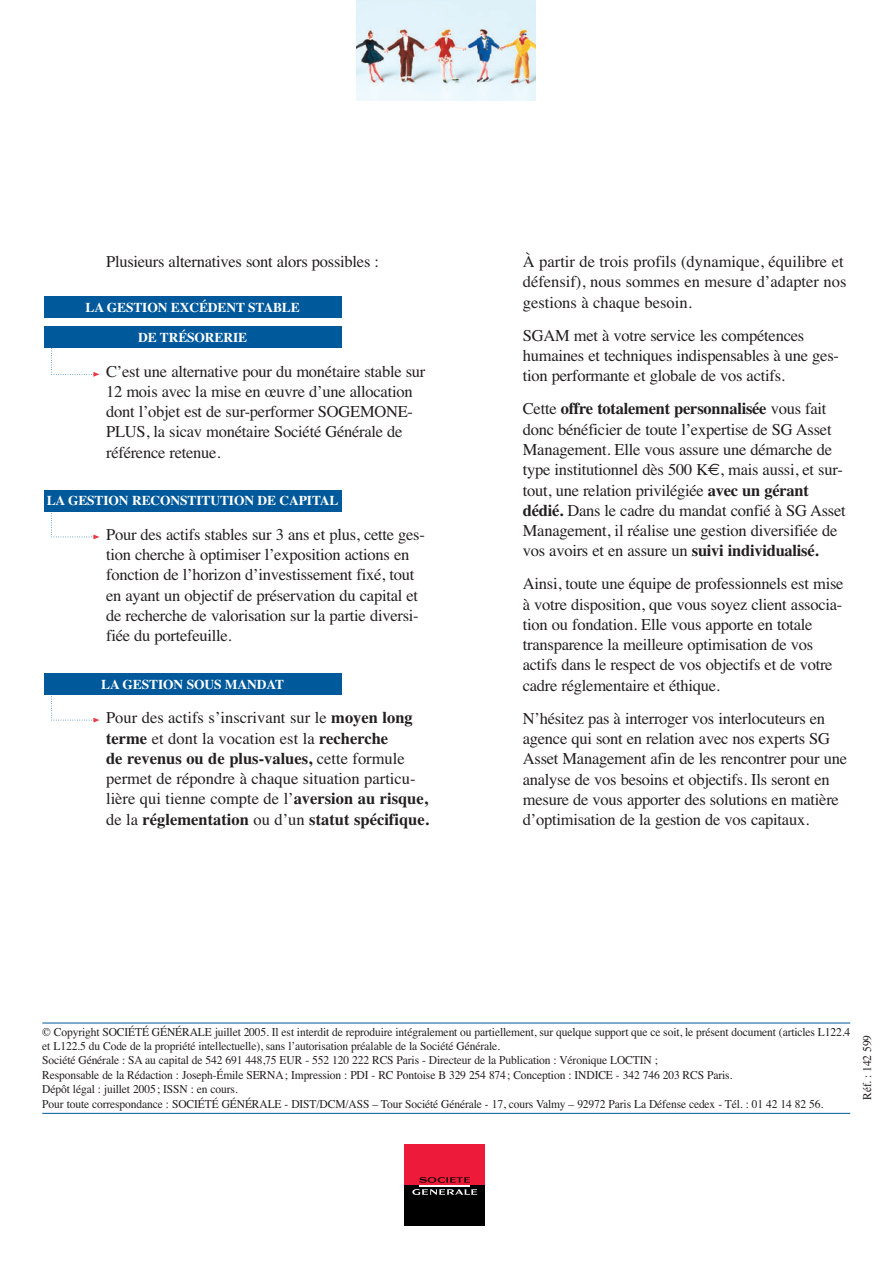
<style>
.page{position:relative;width:893px;height:1263px;background:#fff}
.page>*{position:absolute;margin:0;border:0;box-sizing:border-box;transform-origin:0 0}
.t1{font:16.5px/20.2px "Times";letter-spacing:-.015em;color:#231f20}
.t2{font:700 13.5px "Times";letter-spacing:-.01em;color:#fff}
.t3{font:12px/14.4px "Times";letter-spacing:-.01em;color:#231f20;scale:.96 1}
.s1{font-weight:700}
.s2{font-family:"Euro Sans"}
</style>
<div class="page">
<hr style="left:42px;top:1023px;width:808px;height:1px;background:#00599a">
<hr style="left:42px;top:1113px;width:808px;height:1px;background:#00599a">
<div style="left:404px;top:1144px;width:81px;height:41px;background:#ed1a3a"></div>
<div style="left:404px;top:1185px;width:81px;height:40px;background:#000"></div>
<hr style="left:420px;top:1185px;width:50px;height:1px;background:#fff">
<svg style="left:412px;top:1189px;width:65px;height:6px"></svg>
<svg style="left:420px;top:1177px;width:50px;height:6px"></svg>
<img style="left:357px;top:1px;width:179px;height:100px">
<div style="left:44px;top:673px;width:297px;height:22px;background:#00599a"></div>
<div style="left:44px;top:490px;width:297px;height:21px;background:#00599a"></div>
<div style="left:44px;top:327px;width:297px;height:21px;background:#00599a"></div>
<div style="left:44px;top:297px;width:297px;height:21px;background:#00599a"></div>
<svg style="left:51px;top:348px;width:48px;height:29px"></svg>
<svg style="left:51px;top:511px;width:48px;height:28px"></svg>
<svg style="left:51px;top:696px;width:48px;height:26px"></svg>
<p class="t1" style="left:106px;top:253px;width:274px">Plusieurs alternatives sont alors possibles :</p>
<p class="t2" style="left:85px;top:303px;width:216px">LA GESTION EXCÉDENT STABLE</p>
<p class="t2" style="left:138px;top:333px;width:111px">DE TRÉSORERIE</p>
<p class="t1" style="left:106px;top:362px;width:321px">C’est une alternative pour du monétaire stable sur 12 mois avec la mise en œuvre d’une allocation dont l’objet est de sur-performer SOGEMONE-PLUS, la sicav monétaire Société Générale de référence retenue.</p>
<p class="t2" style="left:47px;top:496px;width:293px">LA GESTION RECONSTITUTION DE CAPITAL</p>
<p class="t1" style="left:106px;top:526px;width:320px">Pour des actifs stables sur 3 ans et plus, cette ges&shy;tion cherche à optimiser l’exposition actions en fonction de l’horizon d’investissement fixé, tout en ayant un objectif de préservation du capital et de recherche de valorisation sur la partie diversi&shy;fiée du portefeuille.</p>
<p class="t2" style="left:101px;top:679px;width:184px">LA GESTION SOUS MANDAT</p>
<p class="t1" style="left:106px;top:709px;width:324px">Pour des actifs s’inscrivant sur le <span class="s1">moyen long terme</span> et dont la vocation est la <span class="s1">recherche<br>de revenus ou de plus-values,</span> cette formule permet de répondre à chaque situation particu&shy;lière qui tienne compte de l’<span class="s1">aversion au risque, </span>de la <span class="s1">réglementation</span> ou d’un <span class="s1">statut spécifique.</span></p>
<p class="t1" style="left:523px;top:253px;width:325px">À partir de trois profils (dynamique, équilibre et défensif), nous sommes en mesure d’adapter nos gestions à chaque besoin.</p>
<p class="t1" style="left:523px;top:327px;width:318px">SGAM met à votre service les compétences humaines et techniques indispensables à une ges&shy;tion performante et globale de vos actifs.</p>
<p class="t1" style="left:523px;top:400px;width:324px">Cette <span class="s1">offre totalement personnalisée</span> vous fait donc bénéficier de toute l’expertise de SG Asset Management. Elle vous assure une démarche de type institutionnel dès 500 K<span class="s2">€</span>, mais aussi, et sur&shy;tout, une relation privilégiée <span class="s1">avec un gérant dédié.</span> Dans le cadre du mandat confié à SG Asset Management, il réalise une gestion diversifiée de vos avoirs et en assure un <span class="s1">suivi individualisé.</span></p>
<p class="t1" style="left:523px;top:575px;width:322px">Ainsi, toute une équipe de professionnels est mise à votre disposition, que vous soyez client associa&shy;tion ou fondation. Elle vous apporte en totale transparence la meilleure optimisation de vos actifs dans le respect de vos objectifs et de votre cadre réglementaire et éthique.</p>
<p class="t1" style="left:523px;top:710px;width:326px">N’hésitez pas à interroger vos interlocuteurs en agence qui sont en relation avec nos experts SG Asset Management afin de les rencontrer pour une analyse de vos besoins et objectifs. Ils seront en mesure de vous apporter des solutions en matière d’optimisation de la gestion de vos capitaux.</p>
<p class="t3" style="left:42px;top:1025px;width:843px">© Copyright SOCIÉTÉ GÉNÉRALE juillet 2005. Il est interdit de reproduire intégralement ou partiellement, sur quelque support que ce soit, le présent document (articles L122.4 et L122.5 du Code de la propriété intellectuelle), sans l’autorisation préalable de la Société Générale.<br>Société Générale : SA au capital de 542 691 448,75 EUR - 552 120 222 RCS Paris - Directeur de la Publication : Véronique LOCTIN ;<br>Responsable de la Rédaction : Joseph-Émile SERNA; Impression : PDI - RC Pontoise B 329 254 874; Conception : INDICE - 342 746 203 RCS Paris.<br>Dépôt légal : juillet 2005; ISSN : en cours.<br>Pour toute correspondance : SOCIÉTÉ GÉNÉRALE - DIST/DCM/ASS – Tour Société Générale - 17, cours Valmy – 92972 Paris La Défense cedex - Tél. : 01 42 14 82 56.</p>
<p class="t3" style="left:861px;top:1100px;width:70px;rotate:-90deg">Réf. : 142 599</p>
</div>
